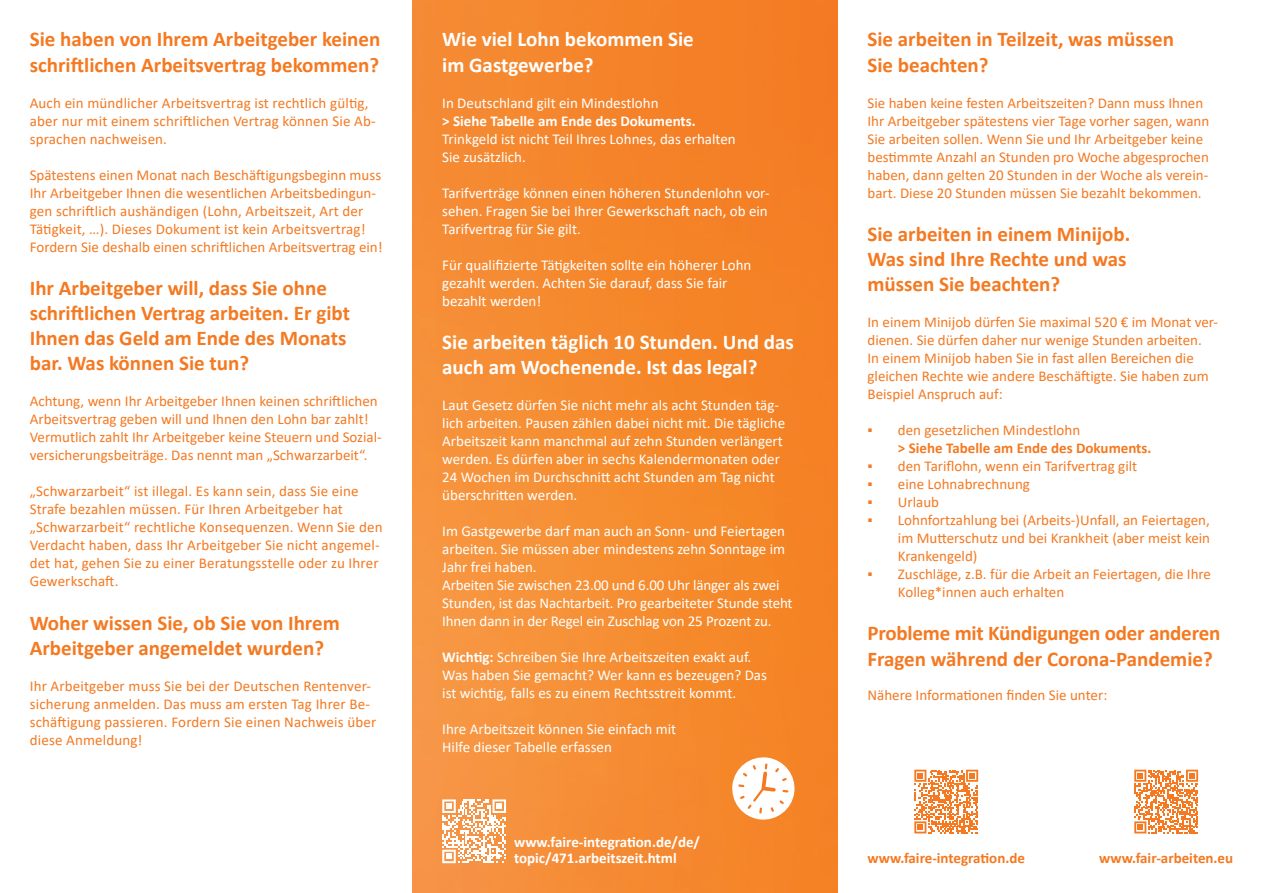
<style>
.page{position:relative;width:1263px;height:893px;background:#fff}
.page>*{position:absolute;margin:0;border:0;box-sizing:border-box;transform-origin:0 0}
._03_Fließtext{font:700 21px/25.2px "Calibri";color:#f47921}
._03_Fließtext-2{font:700 21px/25.2px "Calibri";color:#fff}
._03_Fließtext-3{font:15px/18px "Calibri";color:#f47921}
._03_Fließtext-4{font:15px/18px "Calibri";color:#fff}
._03_Fließtext-5{font:700 15px/18px "Calibri";color:#f47921}
._03_Fließtext-6{font:700 15px/16.5px "Calibri";color:#fff}
.s1{font-weight:700}
.s2{font-weight:400}
</style>
<div class="page">
<img style="left:412px;top:0;width:426px;height:893px">
<svg style="left:914px;top:770px;width:64px;height:63px"></svg>
<svg style="left:1134px;top:770px;width:64px;height:63px"></svg>
<svg style="left:442px;top:799px;width:64px;height:64px"></svg>
<svg style="left:730px;top:755px;width:66px;height:66px"></svg>
<p class="_03_Fließtext" style="left:30px;top:27px;width:352px">Sie haben von Ihrem Arbeitgeber keinen schriftlichen Arbeitsvertrag bekommen?</p>
<p class="_03_Fließtext-3" style="left:30px;top:93px;width:347px">Auch ein mündlicher Arbeitsvertrag ist rechtlich gültig, aber nur mit einem schriftlichen Vertrag können Sie Ab&shy;sprachen nachweisen.</p>
<p class="_03_Fließtext-3" style="left:30px;top:165px;width:354px">Spätestens einen Monat nach Beschäftigungsbeginn muss Ihr Arbeitgeber Ihnen die wesentlichen Arbeitsbedingun&shy;gen schriftlich aushändigen (Lohn, Arbeitszeit, Art der Tätigkeit, …). Dieses Dokument ist kein Arbeitsvertrag!<br>Fordern Sie deshalb einen schriftlichen Arbeitsvertrag ein!</p>
<p class="_03_Fließtext" style="left:30px;top:275px;width:322px">Ihr Arbeitgeber will, dass Sie ohne schriftlichen Vertrag arbeiten. Er gibt Ihnen das Geld am Ende des Monats bar. Was können Sie tun?</p>
<p class="_03_Fließtext-3" style="left:30px;top:392px;width:354px">Achtung, wenn Ihr Arbeitgeber Ihnen keinen schriftlichen Arbeitsvertrag geben will und Ihnen den Lohn bar zahlt!<br>Vermutlich zahlt Ihr Arbeitgeber keine Steuern und Sozial&shy;versicherungsbeiträge. Das nennt man „Schwarzarbeit“.</p>
<p class="_03_Fließtext-3" style="left:30px;top:482px;width:354px">„Schwarzarbeit“ ist illegal. Es kann sein, dass Sie eine Strafe bezahlen müssen. Für Ihren Arbeitgeber hat „Schwarzarbeit“ rechtliche Konsequenzen. Wenn Sie den Verdacht haben, dass Ihr Arbeitgeber Sie nicht angemel&shy;det hat, gehen Sie zu einer Beratungsstelle oder zu Ihrer Gewerkschaft.</p>
<p class="_03_Fließtext" style="left:30px;top:610px;width:312px">Woher wissen Sie, ob Sie von Ihrem<br>Arbeitgeber angemeldet wurden?</p>
<p class="_03_Fließtext-3" style="left:30px;top:676px;width:348px">Ihr Arbeitgeber muss Sie bei der Deutschen Rentenver&shy;sicherung anmelden. Das muss am ersten Tag Ihrer Be&shy;schäftigung passieren. Fordern Sie einen Nachweis über diese Anmeldung!</p>
<p class="_03_Fließtext-2" style="left:442px;top:27px;width:253px">Wie viel Lohn bekommen Sie im Gastgewerbe?</p>
<p class="_03_Fließtext-4" style="left:442px;top:93px;width:218px">In Deutschland gilt ein Mindestlohn</p>
<p class="_03_Fließtext-6" style="left:442px;top:112px;width:255px">&gt; Siehe Tabelle am Ende des Dokuments.</p>
<p class="_03_Fließtext-4" style="left:442px;top:129px;width:295px">Trinkgeld ist nicht Teil Ihres Lohnes, das erhalten<br>Sie zusätzlich.</p>
<p class="_03_Fließtext-4" style="left:442px;top:183px;width:329px">Tarifverträge können einen höheren Stundenlohn vor&shy;sehen. Fragen Sie bei Ihrer Gewerkschaft nach, ob ein<br>Tarifvertrag für Sie gilt.</p>
<p class="_03_Fließtext-4" style="left:442px;top:255px;width:311px">Für qualifizierte Tätigkeiten sollte ein höherer Lohn gezahlt werden. Achten Sie darauf, dass Sie fair bezahlt werden!</p>
<p class="_03_Fließtext-2" style="left:442px;top:329px;width:353px">Sie arbeiten täglich 10 Stunden. Und das auch am Wochenende. Ist das legal?</p>
<p class="_03_Fließtext-4" style="left:442px;top:396px;width:344px">Laut Gesetz dürfen Sie nicht mehr als acht Stunden täg&shy;lich arbeiten. Pausen zählen dabei nicht mit. Die tägliche Arbeitszeit kann manchmal auf zehn Stunden verlängert werden. Es dürfen aber in sechs Kalendermonaten oder 24 Wochen im Durchschnitt acht Stunden am Tag nicht überschritten werden.</p>
<p class="_03_Fließtext-4" style="left:442px;top:522px;width:344px;text-align:justify">Im Gastgewerbe darf man auch an Sonn- und Feiertagen arbeiten. Sie müssen aber mindestens zehn Sonntage im Jahr frei haben.</p>
<p class="_03_Fließtext-4" style="left:442px;top:576px;width:352px">Arbeiten Sie zwischen 23.00 und 6.00 Uhr länger als zwei<br>Stunden, ist das Nachtarbeit. Pro gearbeiteter Stunde steht<br>Ihnen dann in der Regel ein Zuschlag von 25 Prozent zu.</p>
<p class="_03_Fließtext-4" style="left:442px;top:648px;width:326px"><span class="s1">Wichtig:</span> Schreiben Sie Ihre Arbeitszeiten exakt auf.<br>Was haben Sie gemacht? Wer kann es bezeugen? Das ist wichtig, falls es zu einem Rechtsstreit kommt.</p>
<p class="_03_Fließtext-4" style="left:442px;top:720px;width:236px">Ihre Arbeitszeit können Sie einfach mit<br>Hilfe dieser Tabelle erfassen</p>
<p class="_03_Fließtext-6" style="left:514px;top:833px;width:187px">www.faire-integration.de/de/ topic/471.arbeitszeit.html</p>
<p class="_03_Fließtext" style="left:867px;top:27px;width:308px">Sie arbeiten in Teilzeit, was müssen<br>Sie beachten?</p>
<p class="_03_Fließtext-3" style="left:867px;top:93px;width:343px">Sie haben keine festen Arbeitszeiten? Dann muss Ihnen Ihr Arbeitgeber spätestens vier Tage vorher sagen, wann Sie arbeiten sollen. Wenn Sie und Ihr Arbeitgeber keine bestimmte Anzahl an Stunden pro Woche abgesprochen haben, dann gelten 20 Stunden in der Woche als verein&shy;bart. Diese 20 Stunden müssen Sie bezahlt bekommen.</p>
<p class="_03_Fließtext" style="left:867px;top:221px;width:264px">Sie arbeiten in einem Minijob.<br>Was sind Ihre Rechte und was müssen Sie beachten?</p>
<p class="_03_Fließtext-3" style="left:867px;top:313px;width:352px">In einem Minijob dürfen Sie maximal 520 € im Monat ver&shy;dienen. Sie dürfen daher nur wenige Stunden arbeiten.<br>In einem Minijob haben Sie in fast allen Bereichen die gleichen Rechte wie andere Beschäftigte. Sie haben zum Beispiel Anspruch auf:</p>
<p class="_03_Fließtext-5" style="left:898px;top:421px;width:255px;text-indent:-30px"><span class="s2">▪ den gesetzlichen Mindestlohn<br></span>&gt; Siehe Tabelle am Ende des Dokuments.</p>
<p class="_03_Fließtext-3" style="left:867px;top:457px;width:271px">▪ den Tariflohn, wenn ein Tarifvertrag gilt</p>
<p class="_03_Fließtext-3" style="left:867px;top:475px;width:164px">▪ eine Lohnabrechnung</p>
<p class="_03_Fließtext-3" style="left:867px;top:493px;width:73px">▪ Urlaub</p>
<p class="_03_Fließtext-3" style="left:898px;top:511px;width:314px;text-align:justify;text-indent:-30px">▪ Lohnfortzahlung bei (Arbeits-)Unfall, an Feiertagen, im Mutterschutz und bei Krankheit (aber meist kein Krankengeld)</p>
<p class="_03_Fließtext-3" style="left:898px;top:565px;width:315px;text-indent:-30px">▪ Zuschläge, z.B. für die Arbeit an Feiertagen, die Ihre<br>Kolleg*innen auch erhalten</p>
<p class="_03_Fließtext" style="left:867px;top:621px;width:354px">Probleme mit Kündigungen oder anderen<br>Fragen während der Corona-Pandemie?</p>
<p class="_03_Fließtext-3" style="left:867px;top:686px;width:241px">Nähere Informationen finden Sie unter:</p>
<p class="_03_Fließtext-5" style="left:867px;top:849px;width:159px">www.faire-integration.de</p>
<p class="_03_Fließtext-5" style="left:1099px;top:849px;width:136px">www.fair-arbeiten.eu</p>
</div>
